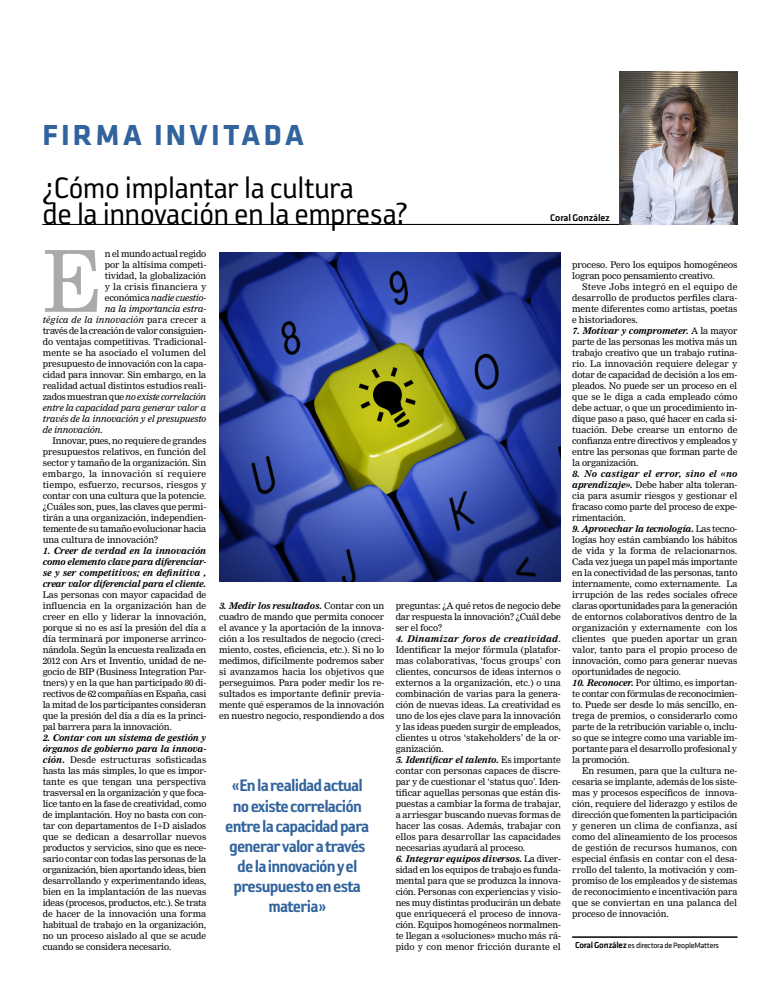
<style>
.page{position:relative;width:780px;height:993px;background:#fff}
.page>*{position:absolute;margin:0;border:0;box-sizing:border-box;transform-origin:0 0}
.t1{font:83.4px "Nimrod MT Std";color:#aaa}
.t2{font:34px/26px "Reykjavik One A Gauge";letter-spacing:-.01em;color:#000}
.t3{font:700 30px "Klavika";letter-spacing:.115em;color:#31639d}
.t4{font:19px/20px "Reykjavik One C Gauge";letter-spacing:-.045em;color:#31639d;text-align:center}
.t5{font:500 10px "Klavika";letter-spacing:-.01em;color:#000}
.t6{font:9px/11px "Nimrod MT Std";letter-spacing:-.01em;color:#000;text-align:justify}
.t7{font:italic 9px "Nimrod MT Std";letter-spacing:-.01em;color:#000}
.t8{font:italic 700 9px/11px "Nimrod MT Std";letter-spacing:-.03em;color:#000;text-align:justify}
.t9{font:9px "Nimrod MT Std";letter-spacing:.015em;color:#000}
.t10{font:9px "Nimrod MT Std";letter-spacing:-.03em;color:#000}
.t11{font:italic 9px "Nimrod MT Std";letter-spacing:.015em;color:#000}
.t12{font:8px "Klavika";letter-spacing:-.025em;color:#000}
.s1{font-style:normal}
.s2{font-weight:700;font-style:italic}
.s3{font-weight:500;font-size:9px}
</style>
<div class="page">
<hr style="left:572px;top:936px;width:165px;height:1px;background:#000">
<hr style="left:43px;top:224px;width:585px;height:1px;background:#000">
<img style="left:620px;top:71px;width:117px;height:154px">
<img style="left:219px;top:252px;width:342px;height:329px">
<h3 class="t3" style="left:43px;top:113px;width:263px">FIRMA INVITADA</h3>
<h2 class="t2" style="left:43px;top:175px;width:366px">¿Cómo implantar la cultura<br>de la innovación en la empresa?</h2>
<p class="t5" style="left:550px;top:211px;width:61px">Coral González</p>
<h1 class="t1" style="left:43px;top:232px;width:61px">E</h1>
<p class="t6" style="left:105px;top:248px;width:103px">n el mundo actual regido</p>
<p class="t6" style="left:105px;top:259px;width:103px">por la altísima competi-</p>
<p class="t6" style="left:105px;top:270px;width:103px">tividad, la globalización</p>
<p class="t9" style="left:105px;top:281px;width:103px">y la crisis financiera y</p>
<p class="t7" style="left:105px;top:292px;width:103px"><span class="s1">económica</span> nadie cuestio-</p>
<p class="t7" style="left:105px;top:303px;width:103px">na la importancia estra-</p>
<p class="t11" style="left:43px;top:314px;width:165px">tégica de la innovación <span class="s1">para crecer a</span></p>
<p class="t10" style="left:43px;top:325px;width:165px">través de la creación de valor consiguien-</p>
<p class="t6" style="left:43px;top:336px;width:165px">do ventajas competitivas. Tradicional-</p>
<p class="t9" style="left:43px;top:347px;width:165px">mente se ha asociado el volumen del</p>
<p class="t6" style="left:43px;top:358px;width:165px">presupuesto de innovación con la capa-</p>
<p class="t6" style="left:43px;top:369px;width:165px">cidad para innovar. Sin embargo, en la</p>
<p class="t6" style="left:43px;top:380px;width:165px">realidad actual distintos estudios reali-</p>
<p class="t7" style="left:43px;top:391px;width:165px"><span class="s1">zados muestran que</span> no existe correlación</p>
<p class="t7" style="left:43px;top:402px;width:165px">entre la capacidad para generar valor a</p>
<p class="t7" style="left:43px;top:413px;width:165px">través de la innovación y el presupuesto</p>
<p class="t7" style="left:43px;top:424px;width:62px">de innovación.</p>
<p class="t6" style="left:43px;top:435px;width:165px;text-indent:10px">Innovar, pues, no requiere de grandes presupuestos relativos, en función del sector y tamaño de la organización. Sin embargo, la innovación sí requiere tiempo, esfuerzo, recursos, riesgos y contar con una cultura que la potencie. ¿Cuáles son, pues, las claves que permi&shy;tirán a una organización, independien&shy;temente de su tamaño evolucionar hacia una cultura de innovación?</p>
<p class="t8" style="left:43px;top:545px;width:165px">1. Creer de verdad en la innovación como elemento clave para diferenciar&shy;se y ser competitivos; en definitiva , crear valor diferencial para el cliente.</p>
<p class="t6" style="left:43px;top:589px;width:165px">Las personas con mayor capacidad de influencia en la organización han de creer en ello y liderar la innovación, porque si no es así la presión del día a día terminará por imponerse arrinco&shy;nándola. Según la encuesta realizada en 2012 con Ars et Inventio, unidad de ne&shy;gocio de BIP (Business Integration Par&shy;tners) y en la que han participado 80 di&shy;rectivos de 62 compañías en España, casi la mitad de los participantes consideran que la presión del día a día es la princi&shy;pal barrera para la innovación.</p>
<p class="t6" style="left:43px;top:732px;width:165px"><span class="s2">2. Contar con un sistema de gestión y órganos de gobierno para la innova&shy;ción.</span> Desde estructuras sofisticadas hasta las más simples, lo que es impor&shy;tante es que tengan una perspectiva trasversal en la organización y que foca&shy;lice tanto en la fase de creatividad, como de implantación. Hoy no basta con con&shy;tar con departamentos de I+D aislados que se dedican a desarrollar nuevos productos y servicios, sino que es nece&shy;sario contar con todas las personas de la organización, bien aportando ideas, bien desarrollando y experimentando ideas, bien en la implantación de las nuevas ideas (procesos, productos, etc.). Se trata de hacer de la innovación una forma habitual de trabajo en la organización, no un proceso aislado al que se acude cuando se considera necesario.</p>
<p class="t6" style="left:219px;top:600px;width:167px"><span class="s2">3. Medir los resultados.</span> Contar con un cuadro de mando que permita conocer el avance y la aportación de la innova&shy;ción a los resultados de negocio (creci&shy;miento, costes, eficiencia, etc.). Si no lo medimos, difícilmente podremos saber si avanzamos hacia los objetivos que perseguimos. Para poder medir los re&shy;sultados es importante definir previa&shy;mente qué esperamos de la innovación en nuestro negocio, respondiendo a dos</p>
<h3 class="t4" style="left:225px;top:775px;width:146px">«En la realidad actual no existe correlación entre la capacidad para generar valor a través de la innovación y el presupuesto en esta materia»</h3>
<p class="t6" style="left:395px;top:600px;width:167px">preguntas: ¿A qué retos de negocio debe dar respuesta la innovación? ¿Cuál debe ser el foco?</p>
<p class="t6" style="left:395px;top:633px;width:167px"><span class="s2">4. Dinamizar foros de creatividad</span>.<br>Identificar la mejor fórmula (platafor&shy;mas colaborativas, ‘focus groups’ con clientes, concursos de ideas internos o externos a la organización, etc.) o una combinación de varias para la genera&shy;ción de nuevas ideas. La creatividad es uno de los ejes clave para la innovación y las ideas pueden surgir de empleados, clientes u otros ‘stakeholders’ de la or&shy;ganización.</p>
<p class="t6" style="left:395px;top:754px;width:167px"><span class="s2">5. Identificar el talento.</span> Es importante contar con personas capaces de discre&shy;par y de cuestionar el ‘status quo’. Iden&shy;tificar aquellas personas que están dis&shy;puestas a cambiar la forma de trabajar, a arriesgar buscando nuevas formas de hacer las cosas. Además, trabajar con ellos para desarrollar las capacidades necesarias ayudará al proceso.</p>
<p class="t6" style="left:395px;top:853px;width:167px"><span class="s2">6. Integrar equipos diversos.</span> La diver&shy;sidad en los equipos de trabajo es funda&shy;mental para que se produzca la innova&shy;ción. Personas con experiencias y visio&shy;nes muy distintas producirán un debate que enriquecerá el proceso de innova&shy;ción. Equipos homogéneos normalmen&shy;te llegan a «soluciones» mucho más rá&shy;pido y con menor fricción durante el</p>
<p class="t6" style="left:572px;top:259px;width:167px">proceso. Pero los equipos homogéneos logran poco pensamiento creativo.</p>
<p class="t6" style="left:572px;top:281px;width:167px;text-indent:10px">Steve Jobs integró en el equipo de desarrollo de productos perfiles clara&shy;mente diferentes como artistas, poetas e historiadores.</p>
<p class="t6" style="left:572px;top:325px;width:167px"><span class="s2">7. Motivar y comprometer.</span> A la mayor parte de las personas les motiva más un trabajo creativo que un trabajo rutina&shy;rio. La innovación requiere delegar y dotar de capacidad de decisión a los em&shy;pleados. No puede ser un proceso en el que se le diga a cada empleado cómo debe actuar, o que un procedimiento in&shy;dique paso a paso, qué hacer en cada si&shy;tuación. Debe crearse un entorno de confianza entre directivos y empleados y entre las personas que forman parte de la organización.</p>
<p class="t6" style="left:572px;top:468px;width:167px"><span class="s2">8. No castigar el error, sino el «no aprendizaje».</span> Debe haber alta toleran&shy;cia para asumir riesgos y gestionar el fracaso como parte del proceso de expe&shy;rimentación.</p>
<p class="t6" style="left:572px;top:523px;width:167px"><span class="s2">9. Aprovechar la tecnología.</span> Las tecno&shy;logías hoy están cambiando los hábitos de vida y la forma de relacionarnos.<br>Cada vez juega un papel más importante en la conectividad de las personas, tanto internamente, como externamente. La irrupción de las redes sociales ofrece claras oportunidades para la generación de entornos colaborativos dentro de la organización y externamente con los clientes que pueden aportar un gran valor, tanto para el propio proceso de innovación, como para generar nuevas oportunidades de negocio.</p>
<p class="t6" style="left:572px;top:677px;width:167px"><span class="s2">10. Reconocer.</span> Por último, es importan&shy;te contar con fórmulas de reconocimien&shy;to. Puede ser desde lo más sencillo, en&shy;trega de premios, o considerarlo como parte de la retribución variable o, inclu&shy;so que se integre como una variable im&shy;portante para el desarrollo profesional y la promoción.</p>
<p class="t6" style="left:572px;top:765px;width:167px;text-indent:10px">En resumen, para que la cultura ne&shy;cesaria se implante, además de los siste&shy;mas y procesos específicos de innova&shy;ción, requiere del liderazgo y estilos de dirección que fomenten la participación y generen un clima de confianza, así como del alineamiento de los procesos de gestión de recursos humanos, con especial énfasis en contar con el desa&shy;rrollo del talento, la motivación y com&shy;promiso de los empleados y de sistemas de reconocimiento e incentivación para que se conviertan en una palanca del proceso de innovación.</p>
<p class="t12" style="left:575px;top:940px;width:145px"><span class="s3">Coral González</span> es directora de PeopleMatters</p>
</div>
